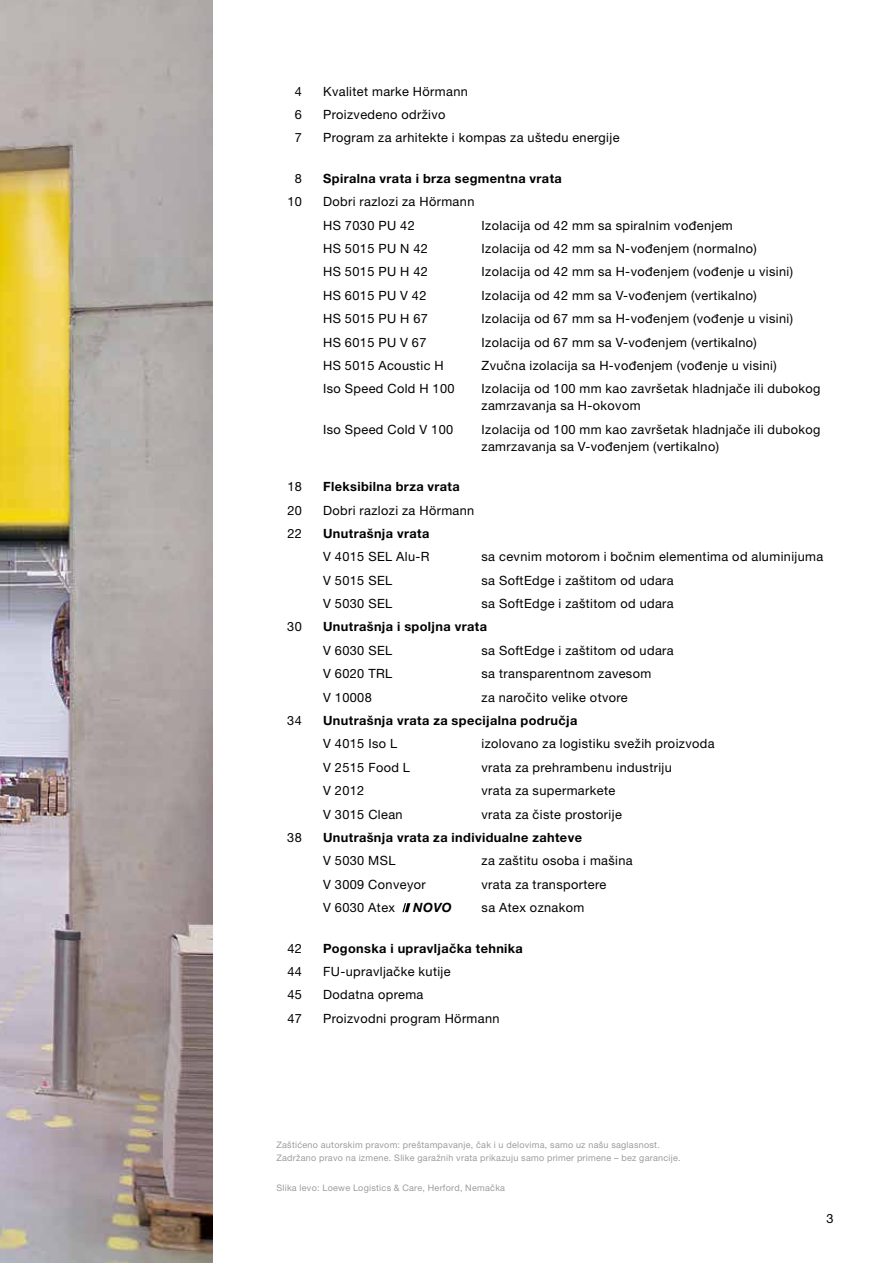
<style>
.page{position:relative;width:893px;height:1263px;background:#fff}
.page>*{position:absolute;margin:0;border:0;box-sizing:border-box;transform-origin:0 0}
.t1{font:12.75px/17px "Hoermann Helvetica Neue Rm";letter-spacing:.03em;color:#000}
.t2{font:700 12.75px "Hoermann Helvetica Neue";letter-spacing:.03em;color:#000}
.t3{font:italic 700 12.75px "Hoermann Helvetica Neue";color:#000}
.t4{font:9px/12.8px "Hoermann Helvetica Neue Rm";letter-spacing:.03em;color:#9c9c9d}
</style>
<div class="page">
<img style="left:0;top:0;width:213px;height:1263px">
<svg style="left:402px;top:903px;width:8px;height:9px"></svg>
<p class="t1" style="left:295px;top:82px;width:9px">4</p>
<p class="t1" style="left:323px;top:82px;width:146px">Kvalitet marke Hörmann</p>
<p class="t1" style="left:295px;top:105px;width:9px">6</p>
<p class="t1" style="left:323px;top:105px;width:124px">Proizvedeno održivo</p>
<p class="t1" style="left:295px;top:129px;width:9px">7</p>
<p class="t1" style="left:323px;top:129px;width:298px">Program za arhitekte i kompas za uštedu energije</p>
<p class="t1" style="left:295px;top:169px;width:9px">8</p>
<p class="t2" style="left:323px;top:169px;width:240px">Spiralna vrata i brza segmentna vrata</p>
<p class="t1" style="left:287px;top:192px;width:16px">10</p>
<p class="t1" style="left:323px;top:189px;width:153px;line-height:23.4px">Dobri razlozi za Hörmann<br>HS 7030 PU 42</p>
<p class="t1" style="left:482px;top:216px;width:253px">Izolacija od 42 mm sa spiralnim vođenjem</p>
<p class="t1" style="left:323px;top:239px;width:106px">HS 5015 PU N 42</p>
<p class="t1" style="left:482px;top:239px;width:277px">Izolacija od 42 mm sa N-vođenjem (normalno)</p>
<p class="t1" style="left:323px;top:262px;width:106px">HS 5015 PU H 42</p>
<p class="t1" style="left:482px;top:262px;width:313px">Izolacija od 42 mm sa H-vođenjem (vođenje u visini)</p>
<p class="t1" style="left:323px;top:286px;width:105px">HS 6015 PU V 42</p>
<p class="t1" style="left:482px;top:286px;width:277px">Izolacija od 42 mm sa V-vođenjem (vertikalno)</p>
<p class="t1" style="left:323px;top:309px;width:106px">HS 5015 PU H 67</p>
<p class="t1" style="left:482px;top:309px;width:313px">Izolacija od 67 mm sa H-vođenjem (vođenje u visini)</p>
<p class="t1" style="left:323px;top:333px;width:105px">HS 6015 PU V 67</p>
<p class="t1" style="left:482px;top:333px;width:277px">Izolacija od 67 mm sa V-vođenjem (vertikalno)</p>
<p class="t1" style="left:323px;top:356px;width:122px">HS 5015 Acoustic H</p>
<p class="t1" style="left:482px;top:356px;width:297px">Zvučna izolacija sa H-vođenjem (vođenje u visini)</p>
<p class="t1" style="left:323px;top:379px;width:133px">Iso Speed Cold H 100</p>
<p class="t1" style="left:482px;top:379px;width:340px">Izolacija od 100 mm kao završetak hladnjače ili dubokog zamrzavanja sa H-okovom</p>
<p class="t1" style="left:323px;top:420px;width:132px">Iso Speed Cold V 100</p>
<p class="t1" style="left:482px;top:420px;width:340px">Izolacija od 100 mm kao završetak hladnjače ili dubokog zamrzavanja sa V-vođenjem (vertikalno)</p>
<p class="t1" style="left:287px;top:477px;width:16px">18</p>
<p class="t2" style="left:323px;top:477px;width:138px">Fleksibilna brza vrata</p>
<p class="t1" style="left:287px;top:501px;width:16px">20</p>
<p class="t1" style="left:323px;top:501px;width:153px">Dobri razlozi za Hörmann</p>
<p class="t1" style="left:287px;top:524px;width:16px">22</p>
<p class="t2" style="left:323px;top:524px;width:108px">Unutrašnja vrata</p>
<p class="t1" style="left:323px;top:547px;width:108px">V 4015 SEL Alu-R</p>
<p class="t1" style="left:482px;top:547px;width:343px">sa cevnim motorom i bočnim elementima od aluminijuma</p>
<p class="t1" style="left:323px;top:571px;width:71px">V 5015 SEL</p>
<p class="t1" style="left:482px;top:571px;width:194px">sa SoftEdge i zaštitom od udara</p>
<p class="t1" style="left:323px;top:594px;width:71px">V 5030 SEL</p>
<p class="t1" style="left:482px;top:594px;width:194px">sa SoftEdge i zaštitom od udara</p>
<p class="t1" style="left:287px;top:617px;width:16px">30</p>
<p class="t2" style="left:323px;top:618px;width:165px">Unutrašnja i spoljna vrata</p>
<p class="t1" style="left:323px;top:641px;width:71px">V 6030 SEL</p>
<p class="t1" style="left:481px;top:641px;width:194px">sa SoftEdge i zaštitom od udara</p>
<p class="t1" style="left:323px;top:664px;width:71px">V 6020 TRL</p>
<p class="t1" style="left:481px;top:664px;width:171px">sa transparentnom zavesom</p>
<p class="t1" style="left:323px;top:688px;width:50px">V 10008</p>
<p class="t1" style="left:481px;top:688px;width:148px">za naročito velike otvore</p>
<p class="t1" style="left:287px;top:711px;width:16px">34</p>
<p class="t2" style="left:323px;top:711px;width:256px">Unutrašnja vrata za specijalna područja</p>
<p class="t1" style="left:323px;top:734px;width:76px">V 4015 Iso L</p>
<p class="t1" style="left:481px;top:734px;width:235px">izolovano za logistiku svežih proizvoda</p>
<p class="t1" style="left:323px;top:758px;width:88px">V 2515 Food L</p>
<p class="t1" style="left:481px;top:758px;width:192px">vrata za prehrambenu industriju</p>
<p class="t1" style="left:323px;top:781px;width:43px">V 2012</p>
<p class="t1" style="left:481px;top:781px;width:135px">vrata za supermarkete</p>
<p class="t1" style="left:323px;top:805px;width:81px">V 3015 Clean</p>
<p class="t1" style="left:481px;top:805px;width:142px">vrata za čiste prostorije</p>
<p class="t1" style="left:287px;top:828px;width:16px">38</p>
<p class="t2" style="left:323px;top:828px;width:260px">Unutrašnja vrata za individualne zahteve</p>
<p class="t1" style="left:323px;top:851px;width:74px">V 5030 MSL</p>
<p class="t1" style="left:481px;top:851px;width:153px">za zaštitu osoba i mašina</p>
<p class="t1" style="left:323px;top:875px;width:104px">V 3009 Conveyor</p>
<p class="t1" style="left:481px;top:875px;width:126px">vrata za transportere</p>
<p class="t1" style="left:323px;top:898px;width:74px">V 6030 Atex</p>
<p class="t3" style="left:413px;top:900px;width:40px">NOVO</p>
<p class="t1" style="left:482px;top:898px;width:104px">sa Atex oznakom</p>
<p class="t1" style="left:287px;top:939px;width:16px">42</p>
<p class="t2" style="left:323px;top:939px;width:201px">Pogonska i upravljačka tehnika</p>
<p class="t1" style="left:287px;top:962px;width:16px">44</p>
<p class="t1" style="left:323px;top:962px;width:129px">FU-upravljačke kutije</p>
<p class="t1" style="left:287px;top:985px;width:16px">45</p>
<p class="t1" style="left:323px;top:985px;width:102px">Dodatna oprema</p>
<p class="t1" style="left:287px;top:1009px;width:16px">47</p>
<p class="t1" style="left:323px;top:1009px;width:178px">Proizvodni program Hörmann</p>
<p class="t4" style="left:276px;top:1138px;width:406px">Zaštićeno autorskim pravom: preštampavanje, čak i u delovima, samo uz našu saglasnost.<br>Zadržano pravo na izmene. Slike garažnih vrata prikazuju samo primer primene – bez garancije.</p>
<p class="t4" style="left:276px;top:1180px;width:230px">Slika levo: Loewe Logistics &amp; Care, Herford, Nemačka</p>
<p class="t1" style="left:826px;top:1209px;width:9px">3</p>
</div>
